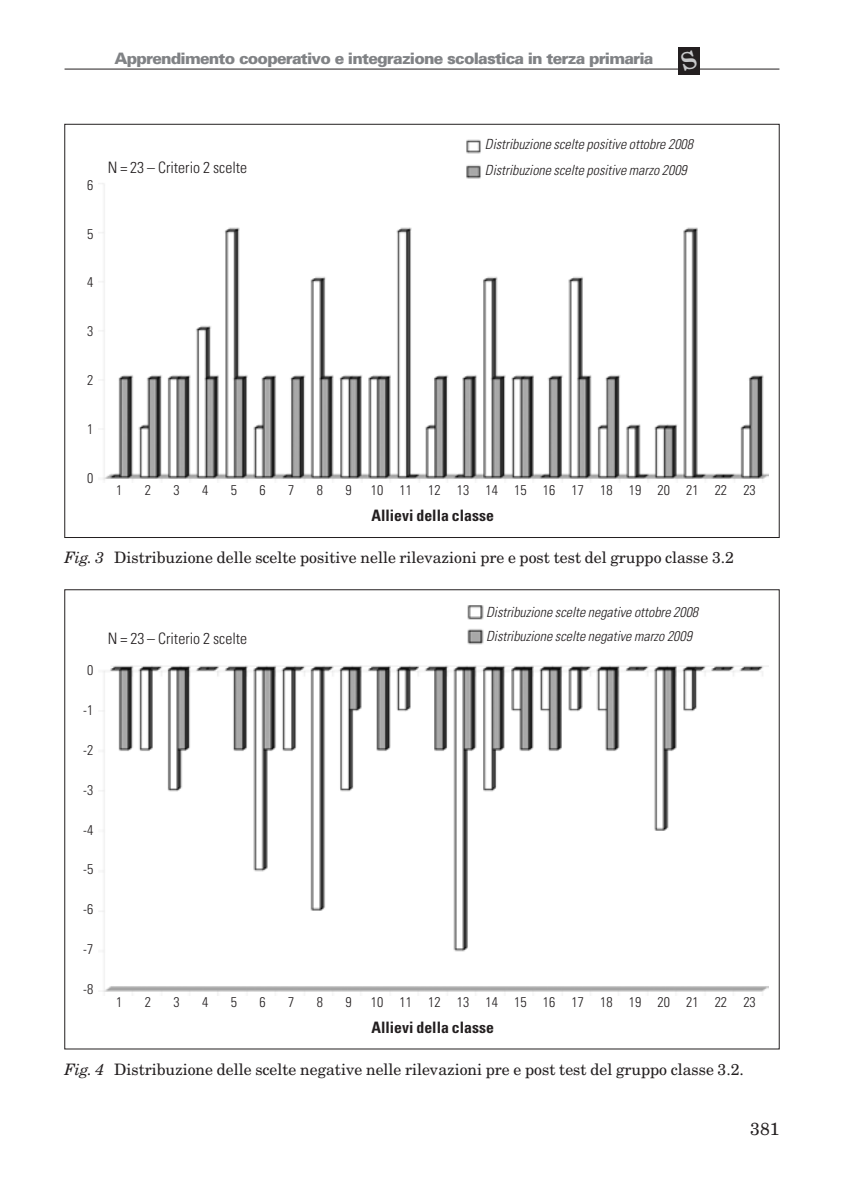
<style>
.page{position:relative;width:844px;height:1191px;background:#fff}
.page>*{position:absolute;margin:0;border:0;box-sizing:border-box;transform-origin:0 0}
.t1{font:17.5px "New Century Schlbk";color:#231f20}
.t2{font:15.75px "New Century Schlbk";color:#231f20}
.t3{font:900 15.75px "Univers";letter-spacing:-.05em;color:#808285}
.t4{font:300 condensed 15.75px "Univers";color:#231f20}
.t5{font:700 condensed 15.75px "Univers";color:#231f20}
.t6{font:italic 300 condensed 14px/26.1px "Univers";color:#231f20}
.t7{font:300 condensed 14px "Univers";color:#231f20}
.s1{font-style:italic}
</style>
<div class="page">
<div style="left:678px;top:47px;width:21px;height:28px;background:#231f20"></div>
<hr style="left:64px;top:69px;width:715px;height:1px;background:#231f20">
<img style="left:98px;top:139px;width:670px;height:342px">
<img style="left:102px;top:605px;width:666px;height:390px">
<p class="t3" style="left:114px;top:49px;width:540px">Apprendimento cooperativo e integrazione scolastica in terza primaria</p>
<p class="t7" style="left:87px;top:176px;width:8px">6</p>
<p class="t7" style="left:87px;top:225px;width:8px">5</p>
<p class="t7" style="left:87px;top:274px;width:8px">4</p>
<p class="t7" style="left:87px;top:323px;width:8px">3</p>
<p class="t7" style="left:87px;top:372px;width:8px">2</p>
<p class="t7" style="left:87px;top:420px;width:8px">1</p>
<p class="t7" style="left:87px;top:469px;width:8px">0</p>
<p class="t4" style="left:108px;top:158px;width:141px">N = 23 – Criterio 2 scelte</p>
<p class="t6" style="left:484px;top:131px;width:210px">Distribuzione scelte positive ottobre 2008<br>Distribuzione scelte positive marzo 2009</p>
<p class="t7" style="left:116px;top:482px;width:8px">1</p>
<p class="t7" style="left:145px;top:482px;width:8px">2</p>
<p class="t7" style="left:173px;top:482px;width:8px">3</p>
<p class="t7" style="left:202px;top:482px;width:8px">4</p>
<p class="t7" style="left:231px;top:482px;width:8px">5</p>
<p class="t7" style="left:259px;top:482px;width:8px">6</p>
<p class="t7" style="left:288px;top:482px;width:8px">7</p>
<p class="t7" style="left:316px;top:482px;width:8px">8</p>
<p class="t7" style="left:345px;top:482px;width:8px">9</p>
<p class="t7" style="left:371px;top:482px;width:386px">10 11 12 13 14 15 16 17 18 19 20 21 22 23</p>
<p class="t5" style="left:371px;top:506px;width:124px">Allievi della classe</p>
<p class="t2" style="left:64px;top:548px;width:670px"><span class="s1">Fig. 3</span> Distribuzione delle scelte positive nelle rilevazioni pre e post test del gruppo classe 3.2</p>
<p class="t7" style="left:87px;top:661px;width:8px">0</p>
<p class="t7" style="left:83px;top:701px;width:12px">-1</p>
<p class="t7" style="left:83px;top:741px;width:12px">-2</p>
<p class="t7" style="left:83px;top:781px;width:12px">-3</p>
<p class="t7" style="left:83px;top:821px;width:12px">-4</p>
<p class="t7" style="left:83px;top:861px;width:12px">-5</p>
<p class="t7" style="left:83px;top:901px;width:12px">-6</p>
<p class="t7" style="left:83px;top:941px;width:12px">-7</p>
<p class="t7" style="left:83px;top:981px;width:12px">-8</p>
<p class="t4" style="left:108px;top:629px;width:141px">N = 23 – Criterio 2 scelte</p>
<p class="t6" style="left:486px;top:599px;width:213px;line-height:24.7px">Distribuzione scelte negative ottobre 2008<br>Distribuzione scelte negative marzo 2009</p>
<p class="t7" style="left:116px;top:993px;width:8px">1</p>
<p class="t7" style="left:145px;top:993px;width:8px">2</p>
<p class="t7" style="left:173px;top:993px;width:8px">3</p>
<p class="t7" style="left:202px;top:993px;width:8px">4</p>
<p class="t7" style="left:231px;top:993px;width:8px">5</p>
<p class="t7" style="left:259px;top:993px;width:8px">6</p>
<p class="t7" style="left:288px;top:993px;width:8px">7</p>
<p class="t7" style="left:316px;top:993px;width:8px">8</p>
<p class="t7" style="left:345px;top:993px;width:8px">9</p>
<p class="t7" style="left:371px;top:993px;width:386px">10 11 12 13 14 15 16 17 18 19 20 21 22 23</p>
<p class="t5" style="left:371px;top:1017px;width:124px">Allievi della classe</p>
<p class="t2" style="left:64px;top:1059px;width:680px"><span class="s1">Fig. 4</span> Distribuzione delle scelte negative nelle rilevazioni pre e post test del gruppo classe 3.2.</p>
<p class="t1" style="left:750px;top:1118px;width:31px">381</p>
</div>
